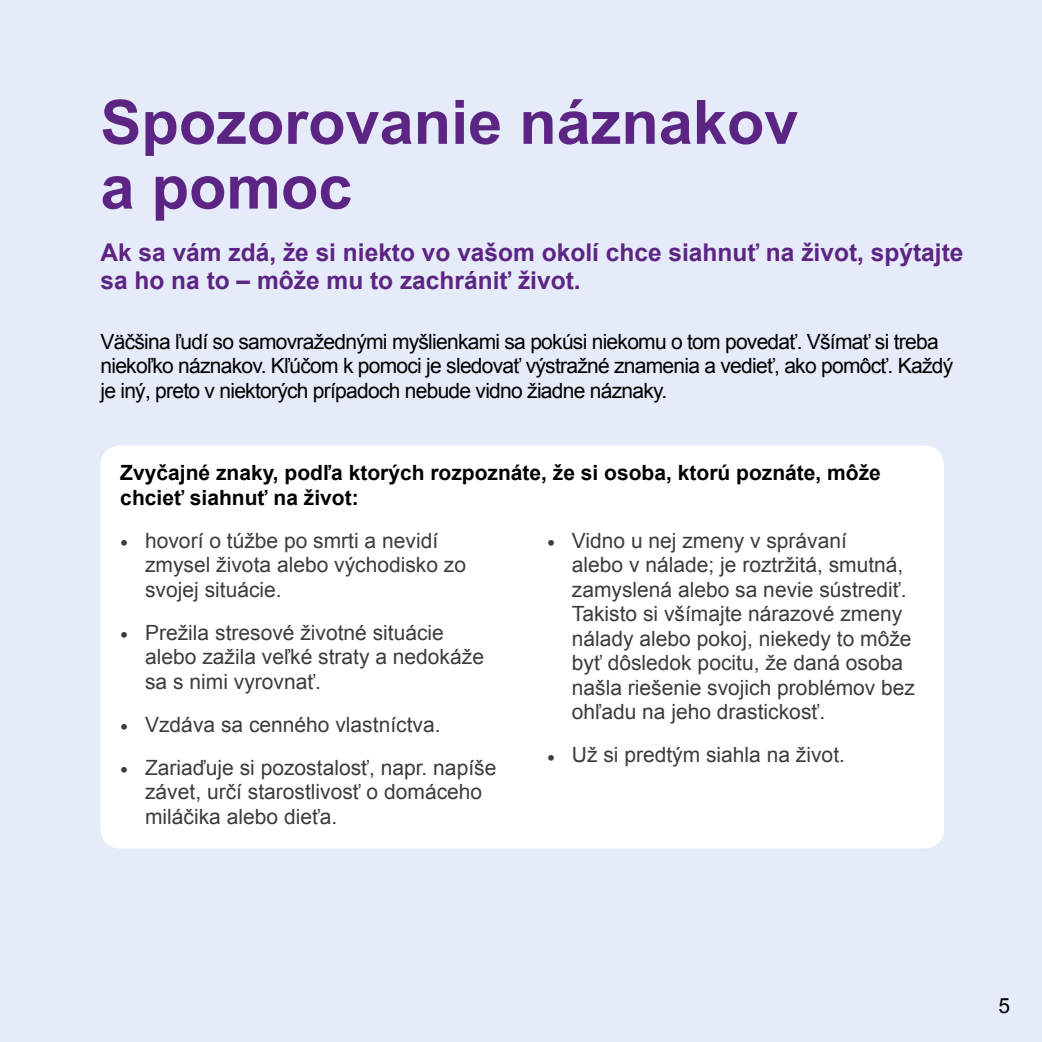
<style>
.page{position:relative;width:1042px;height:1042px;background:#e5ebf8}
.page>*{position:absolute;margin:0;border:0;box-sizing:border-box;transform-origin:0 0}
.t1{font:700 61.25px/64.8px "Arial";color:#5c2483}
.t2{font:700 24.5px/28px "Arial";color:#5c2483}
.t3{font:21px/24.5px "Arial";color:#3c3c3b}
.t4{font:21px/24.5px "Arial";letter-spacing:-.035em;color:#000}
.t5{font:700 21px/24.5px "Arial";color:#000}
.s1{font-size:22.75px}
</style>
<div class="page">
<div style="left:100px;top:445px;width:844px;height:403px;background:#fff;border-radius:20px"></div>
<h1 class="t1" style="left:100px;top:92px;width:699px">Spozorovanie náznakov a pomoc</h1>
<p class="t2" style="left:100px;top:239px;width:864px">Ak sa vám zdá, že si niekto vo vašom okolí chce siahnuť na život, spýtajte sa ho na to – môže mu to zachrániť život.</p>
<p class="t4" style="left:100px;top:329px;width:854px">Väčšina ľudí so samovražednými myšlienkami sa pokúsi niekomu o tom povedať. Všímať si treba niekoľko náznakov. Kľúčom k pomoci je sledovať výstražné znamenia a vedieť, ako pomôcť. Každý je iný, preto v niektorých prípadoch nebude vidno žiadne náznaky.</p>
<p class="t5" style="left:120px;top:461px;width:762px">Zvyčajné znaky, podľa ktorých rozpoznáte, že si osoba, ktorú poznáte, môže chcieť siahnuť na život:</p>
<p class="t3" style="left:145px;top:528px;width:322px;text-indent:-25px"><span class="s1">•</span> hovorí o túžbe po smrti a nevidí zmysel života alebo východisko zo svojej situácie.</p>
<p class="t3" style="left:145px;top:620px;width:340px;text-indent:-25px"><span class="s1">•</span> Prežila stresové životné situácie alebo zažila veľké straty a nedokáže sa s nimi vyrovnať.</p>
<p class="t3" style="left:120px;top:712px;width:322px"><span class="s1">•</span> Vzdáva sa cenného vlastníctva.</p>
<p class="t3" style="left:145px;top:755px;width:353px;text-indent:-25px"><span class="s1">•</span> Zariaďuje si pozostalosť, napr. napíše závet, určí starostlivosť o domáceho miláčika alebo dieťa.</p>
<p class="t3" style="left:572px;top:528px;width:345px;text-indent:-25px"><span class="s1">•</span> Vidno u nej zmeny v správaní<br>alebo v nálade; je roztržitá, smutná, zamyslená alebo sa nevie sústrediť.<br>Takisto si všímajte nárazové zmeny nálady alebo pokoj, niekedy to môže byť dôsledok pocitu, že daná osoba našla riešenie svojich problémov bez ohľadu na jeho drastickosť.</p>
<p class="t3" style="left:547px;top:743px;width:299px"><span class="s1">•</span> Už si predtým siahla na život.</p>
<p class="t4" style="left:998px;top:993px;width:13px">5</p>
</div>
